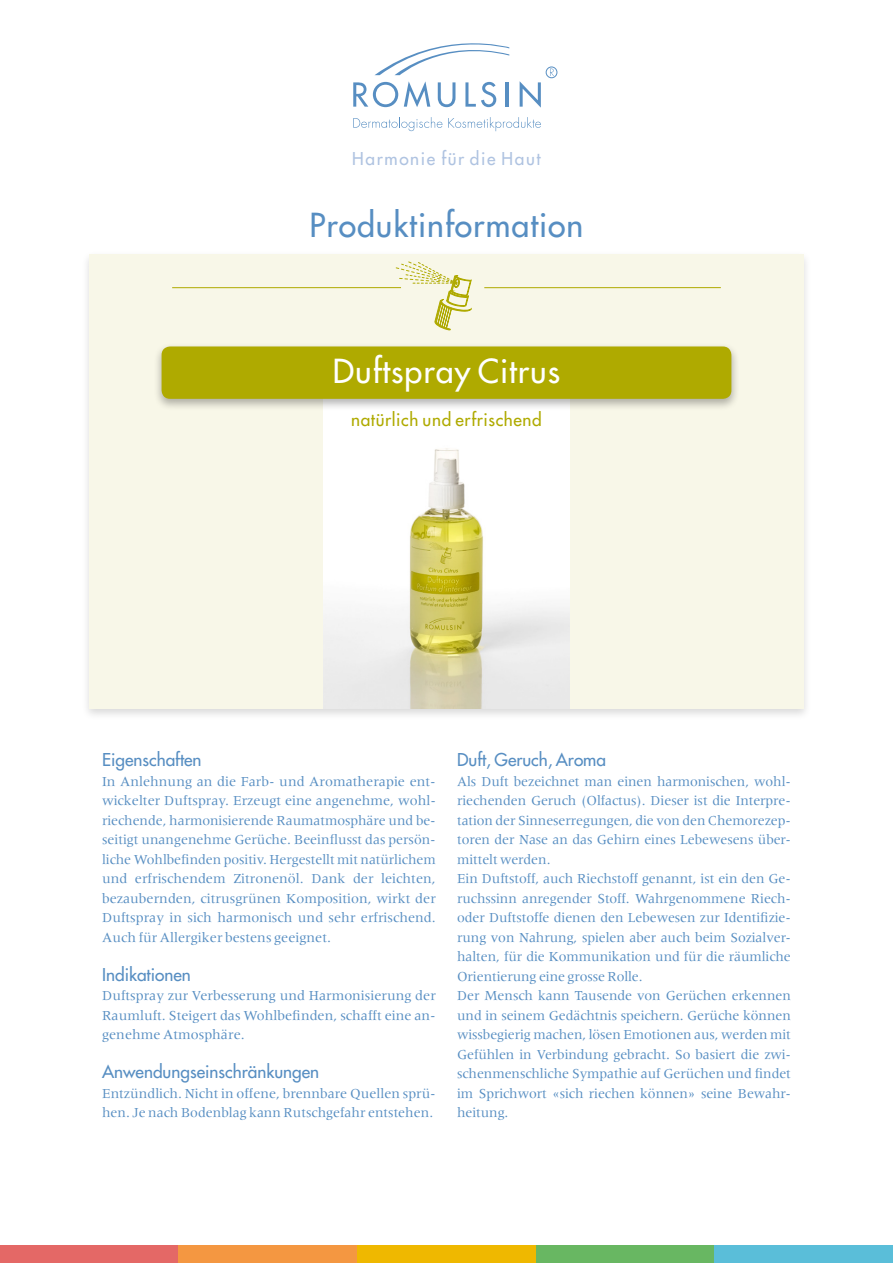
<style>
.page{position:relative;width:893px;height:1263px;background:#fff}
.page>*{position:absolute;margin:0;border:0;box-sizing:border-box;transform-origin:0 0}
.t1{font:32.25px "Futura";letter-spacing:.03em;color:#578ec2}
.t2{font:32.25px "Futura";letter-spacing:.03em;color:#fff}
.t3{font:17.25px "Futura";color:#578ec2}
.t4{font:17.25px "Futura";letter-spacing:.035em;color:#afaa00}
.t5{font:17.25px "Futura";letter-spacing:.095em;color:#afc3e1}
.t6{font:14.25px/19.5px "Meridien";letter-spacing:-.005em;color:#578ec2}
</style>
<div class="page">
<div style="left:81px;top:250px;width:731px;height:471px;background:#000;opacity:.15"></div>
<div style="left:89px;top:254px;width:715px;height:455px;background:#f8f7e8"></div>
<img style="left:323px;top:411px;width:247px;height:298px">
<svg style="left:353px;top:82px;width:45px;height:25px"></svg>
<svg style="left:404px;top:81px;width:26px;height:26px"></svg>
<svg style="left:438px;top:82px;width:17px;height:25px"></svg>
<svg style="left:465px;top:82px;width:31px;height:25px"></svg>
<hr style="left:506px;top:82px;width:3px;height:25px;background:#578ec2">
<svg style="left:520px;top:81px;width:21px;height:27px"></svg>
<svg style="left:375px;top:43px;width:134px;height:32px"></svg>
<svg style="left:353px;top:117px;width:89px;height:14px"></svg>
<svg style="left:448px;top:117px;width:93px;height:14px"></svg>
<div style="left:546px;top:67px;width:11px;height:11px;border:1px solid #578ec2;border-radius:50%"></div>
<svg style="left:550px;top:69px;width:4px;height:7px"></svg>
<hr style="left:172px;top:287px;width:229px;height:1px;background:#afaa00">
<hr style="left:484px;top:287px;width:237px;height:1px;background:#afaa00">
<div style="left:153px;top:342px;width:587px;height:69px;background:#000;opacity:.3"></div>
<div style="left:162px;top:346px;width:569px;height:53px;background:#afaa00;border-radius:9px"></div>
<svg style="left:395px;top:261px;width:76px;height:70px"></svg>
<div style="left:0;top:1245px;width:179px;height:18px;background:#e46866"></div>
<div style="left:179px;top:1245px;width:178px;height:18px;background:#f49741"></div>
<div style="left:357px;top:1245px;width:179px;height:18px;background:#efb800"></div>
<div style="left:536px;top:1245px;width:178px;height:18px;background:#68b762"></div>
<div style="left:714px;top:1245px;width:179px;height:18px;background:#5abed9"></div>
<p class="t5" style="left:352px;top:147px;width:190px">Harmonie für die Haut</p>
<h1 class="t1" style="left:309px;top:204px;width:276px">Produktinformation</h1>
<h1 class="t2" style="left:333px;top:350px;width:229px">Duftspray Citrus</h1>
<p class="t4" style="left:351px;top:408px;width:192px">natürlich und erfrischend</p>
<p class="t3" style="left:102px;top:749px;width:101px">Eigenschaften</p>
<p class="t6" style="left:102px;top:771px;width:335px">In Anlehnung an die Farb- und Aromatherapie ent&shy;wickelter Duftspray. Erzeugt eine angenehme, wohl&shy;riechende, harmonisierende Raumatmosphäre und be&shy;seitigt unangenehme Gerüche. Beeinflusst das persön&shy;liche Wohlbefinden positiv. Hergestellt mit natürlichem und erfrischendem Zitronenöl. Dank der leichten, bezaubernden, citrusgrünen Komposition, wirkt der Duftspray in sich harmonisch und sehr erfrischend.<br>Auch für Allergiker bestens geeignet.</p>
<p class="t3" style="left:102px;top:963px;width:90px">Indikationen</p>
<p class="t6" style="left:102px;top:986px;width:335px">Duftspray zur Verbesserung und Harmonisierung der<br>Raumluft. Steigert das Wohlbefinden, schafft eine an&shy;genehme Atmosphäre.</p>
<p class="t3" style="left:102px;top:1061px;width:219px">Anwendungseinschränkungen</p>
<p class="t6" style="left:102px;top:1083px;width:333px">Entzündlich. Nicht in offene, brennbare Quellen sprü-- hen. Je nach Bodenblag kann Rutschgefahr entstehen.</p>
<p class="t3" style="left:457px;top:749px;width:151px">Duft, Geruch, Aroma</p>
<p class="t6" style="left:457px;top:771px;width:335px">Als Duft bezeichnet man einen harmonischen, wohl&shy;riechenden Geruch (Olfactus). Dieser ist die Interpre&shy;tation der Sinneserregungen, die von den Chemorezep&shy;toren der Nase an das Gehirn eines Lebewesens über&shy;mittelt werden.<br>Ein Duftstoff, auch Riechstoff genannt, ist ein den Ge&shy;ruchssinn anregender Stoff. Wahrgenommene Riech&shy;oder Duftstoffe dienen den Lebewesen zur Identifizie&shy;rung von Nahrung, spielen aber auch beim Sozialver&shy;halten, für die Kommunikation und für die räumliche Orientierung eine grosse Rolle.<br>Der Mensch kann Tausende von Gerüchen erkennen und in seinem Gedächtnis speichern. Gerüche können wissbegierig machen, lösen Emotionen aus, werden mit Gefühlen in Verbindung gebracht. So basiert die zwi&shy;schenmenschliche Sympathie auf Gerüchen und findet im Sprichwort «sich riechen können» seine Bewahr&shy;heitung.</p>
</div>
